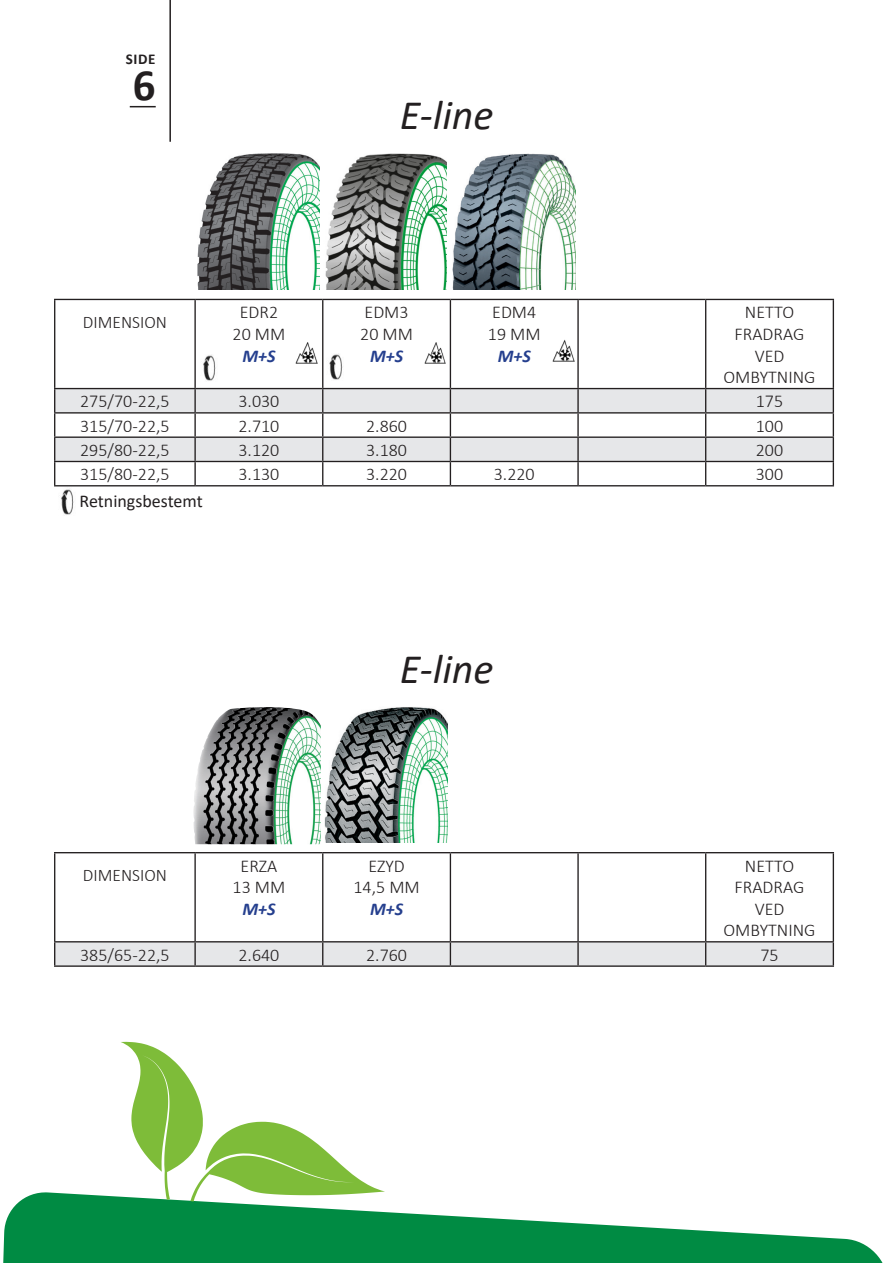
<style>
.page{position:relative;width:892px;height:1263px;background:#fff}
.page>*{position:absolute;margin:0;border:0;box-sizing:border-box;transform-origin:0 0}
.t1{font:700 45px "Calibri";color:#231f20}
.t2{font:italic 42px "Calibri";color:#231f20}
.Regular_11{font:300 18px/21.6px "Calibri";color:#231f20;text-align:center}
.Regular_11-2{font:italic 700 18px "Calibri";color:#253f8e}
.t3{font:18px "Calibri";color:#231f20}
.Regular_11-3{font:300 17.7px "Calibri";color:#231f20}
.t4{font:700 15px "Calibri";color:#231f20}
</style>
<div class="page">
<hr style="left:169px;top:0;width:2px;height:142px;background:#231f20">
<svg style="left:130px;top:106px;width:26px;height:1px"></svg>
<img style="left:197px;top:153px;width:122px;height:136px">
<svg style="left:55px;top:389px;width:777px;height:72px;fill:#e6e7e9"></svg>
<hr style="left:54px;top:299px;width:141px;height:1px;background:#231f20">
<hr style="left:54px;top:300px;width:1px;height:88px;background:#231f20">
<hr style="left:195px;top:299px;width:128px;height:1px;background:#231f20">
<hr style="left:194px;top:300px;width:2px;height:88px;background:#231f20">
<hr style="left:323px;top:299px;width:127px;height:1px;background:#231f20">
<hr style="left:322px;top:300px;width:1px;height:88px;background:#231f20">
<hr style="left:450px;top:299px;width:128px;height:1px;background:#231f20">
<hr style="left:449px;top:300px;width:2px;height:88px;background:#231f20">
<hr style="left:578px;top:299px;width:127px;height:1px;background:#231f20">
<hr style="left:577px;top:300px;width:1px;height:88px;background:#231f20">
<hr style="left:705px;top:299px;width:128px;height:1px;background:#231f20">
<hr style="left:705px;top:300px;width:1px;height:88px;background:#231f20">
<hr style="left:832px;top:300px;width:1px;height:88px;background:#231f20">
<hr style="left:54px;top:388px;width:141px;height:1px;background:#231f20">
<hr style="left:195px;top:388px;width:128px;height:1px;background:#231f20">
<hr style="left:194px;top:389px;width:2px;height:23px;background:#231f20">
<hr style="left:323px;top:388px;width:127px;height:1px;background:#231f20">
<hr style="left:450px;top:388px;width:128px;height:1px;background:#231f20">
<hr style="left:449px;top:389px;width:2px;height:23px;background:#231f20">
<hr style="left:578px;top:388px;width:127px;height:1px;background:#231f20">
<hr style="left:705px;top:388px;width:128px;height:1px;background:#231f20">
<hr style="left:54px;top:412px;width:141px;height:1px;background:#231f20">
<hr style="left:195px;top:412px;width:128px;height:1px;background:#231f20">
<hr style="left:194px;top:413px;width:2px;height:23px;background:#231f20">
<hr style="left:323px;top:412px;width:127px;height:1px;background:#231f20">
<hr style="left:450px;top:412px;width:128px;height:1px;background:#231f20">
<hr style="left:449px;top:413px;width:2px;height:23px;background:#231f20">
<hr style="left:578px;top:412px;width:127px;height:1px;background:#231f20">
<hr style="left:705px;top:412px;width:128px;height:1px;background:#231f20">
<hr style="left:54px;top:436px;width:141px;height:2px;background:#231f20">
<hr style="left:195px;top:436px;width:128px;height:2px;background:#231f20">
<hr style="left:194px;top:438px;width:2px;height:23px;background:#231f20">
<hr style="left:323px;top:436px;width:127px;height:2px;background:#231f20">
<hr style="left:450px;top:436px;width:128px;height:2px;background:#231f20">
<hr style="left:449px;top:438px;width:2px;height:23px;background:#231f20">
<hr style="left:578px;top:436px;width:127px;height:2px;background:#231f20">
<hr style="left:705px;top:436px;width:128px;height:2px;background:#231f20">
<hr style="left:54px;top:461px;width:141px;height:1px;background:#231f20">
<svg style="left:54px;top:389px;width:1px;height:96px"></svg>
<hr style="left:195px;top:461px;width:128px;height:1px;background:#231f20">
<hr style="left:194px;top:462px;width:2px;height:23px;background:#231f20">
<hr style="left:323px;top:461px;width:127px;height:1px;background:#231f20">
<svg style="left:322px;top:389px;width:1px;height:96px"></svg>
<hr style="left:450px;top:461px;width:128px;height:1px;background:#231f20">
<hr style="left:449px;top:462px;width:2px;height:23px;background:#231f20">
<hr style="left:578px;top:461px;width:127px;height:1px;background:#231f20">
<svg style="left:577px;top:389px;width:1px;height:96px"></svg>
<hr style="left:705px;top:461px;width:128px;height:1px;background:#231f20">
<svg style="left:705px;top:389px;width:1px;height:96px"></svg>
<svg style="left:832px;top:389px;width:1px;height:96px"></svg>
<hr style="left:54px;top:485px;width:141px;height:1px;background:#231f20">
<hr style="left:195px;top:485px;width:128px;height:1px;background:#231f20">
<hr style="left:323px;top:485px;width:127px;height:1px;background:#231f20">
<hr style="left:450px;top:485px;width:128px;height:1px;background:#231f20">
<hr style="left:578px;top:485px;width:127px;height:1px;background:#231f20">
<hr style="left:705px;top:485px;width:128px;height:1px;background:#231f20">
<img style="left:424px;top:342px;width:21px;height:22px">
<img style="left:324px;top:707px;width:124px;height:135px">
<hr style="left:54px;top:852px;width:141px;height:1px;background:#231f20">
<hr style="left:54px;top:853px;width:1px;height:88px;background:#231f20">
<hr style="left:195px;top:852px;width:128px;height:1px;background:#231f20">
<hr style="left:194px;top:853px;width:2px;height:88px;background:#231f20">
<hr style="left:323px;top:852px;width:127px;height:1px;background:#231f20">
<hr style="left:322px;top:853px;width:1px;height:88px;background:#231f20">
<hr style="left:450px;top:852px;width:128px;height:1px;background:#231f20">
<hr style="left:449px;top:853px;width:2px;height:88px;background:#231f20">
<hr style="left:578px;top:852px;width:127px;height:1px;background:#231f20">
<hr style="left:577px;top:853px;width:1px;height:88px;background:#231f20">
<hr style="left:705px;top:852px;width:128px;height:1px;background:#231f20">
<hr style="left:705px;top:853px;width:1px;height:88px;background:#231f20">
<hr style="left:832px;top:853px;width:1px;height:88px;background:#231f20">
<hr style="left:54px;top:941px;width:141px;height:1px;background:#231f20">
<hr style="left:195px;top:941px;width:128px;height:1px;background:#231f20">
<hr style="left:323px;top:941px;width:127px;height:1px;background:#231f20">
<hr style="left:450px;top:941px;width:128px;height:1px;background:#231f20">
<hr style="left:578px;top:941px;width:127px;height:1px;background:#231f20">
<hr style="left:705px;top:941px;width:128px;height:1px;background:#231f20">
<div style="left:54px;top:942px;width:779px;height:23px;background:#e6e7e9"></div>
<hr style="left:54px;top:965px;width:141px;height:2px;background:#231f20">
<hr style="left:195px;top:965px;width:128px;height:2px;background:#231f20">
<hr style="left:323px;top:965px;width:127px;height:2px;background:#231f20">
<hr style="left:450px;top:965px;width:128px;height:2px;background:#231f20">
<hr style="left:578px;top:965px;width:127px;height:2px;background:#231f20">
<hr style="left:705px;top:965px;width:128px;height:2px;background:#231f20">
<img style="left:296px;top:342px;width:21px;height:22px">
<img style="left:329px;top:353px;width:14px;height:27px">
<img style="left:203px;top:355px;width:13px;height:26px">
<img style="left:61px;top:489px;width:13px;height:26px">
<img style="left:193px;top:707px;width:128px;height:137px">
<img style="left:325px;top:153px;width:121px;height:136px">
<img style="left:452px;top:154px;width:123px;height:135px">
<img style="left:553px;top:340px;width:21px;height:22px">
<svg style="left:3px;top:1192px;width:880px;height:71px;fill:#008b43"></svg>
<svg style="left:121px;top:1042px;width:264px;height:159px"></svg>
<p class="t4" style="left:126px;top:49px;width:31px">SIDE</p>
<p class="t1" style="left:133px;top:53px;width:24px">6</p>
<p class="Regular_11-3" style="left:83px;top:311px;width:86px">DIMENSION</p>
<p class="Regular_11" style="left:240px;top:301px;width:40px">EDR2</p>
<p class="Regular_11" style="left:232px;top:323px;width:54px">20 MM</p>
<p class="Regular_11-2" style="left:242px;top:343px;width:35px">M+S</p>
<p class="t2" style="left:400px;top:86px;width:95px">E-line</p>
<p class="Regular_11" style="left:364px;top:301px;width:46px">EDM3</p>
<p class="Regular_11" style="left:360px;top:323px;width:54px">20 MM</p>
<p class="Regular_11-2" style="left:370px;top:343px;width:35px">M+S</p>
<p class="Regular_11" style="left:492px;top:301px;width:46px">EDM4</p>
<p class="Regular_11" style="left:488px;top:323px;width:54px">19 MM</p>
<p class="Regular_11-2" style="left:497px;top:343px;width:35px">M+S</p>
<p class="Regular_11" style="left:744px;top:301px;width:51px">NETTO</p>
<p class="Regular_11" style="left:734px;top:323px;width:71px">FRADRAG<br>VED</p>
<p class="Regular_11" style="left:723px;top:366px;width:93px">OMBYTNING</p>
<p class="Regular_11" style="left:80px;top:390px;width:91px">275/70-22,5</p>
<p class="Regular_11" style="left:238px;top:390px;width:42px">3.030</p>
<p class="Regular_11" style="left:755px;top:390px;width:29px">175</p>
<p class="Regular_11" style="left:80px;top:415px;width:91px">315/70-22,5</p>
<p class="Regular_11" style="left:238px;top:415px;width:42px">2.710</p>
<p class="Regular_11" style="left:366px;top:415px;width:42px">2.860</p>
<p class="Regular_11" style="left:755px;top:415px;width:29px">100</p>
<p class="Regular_11" style="left:80px;top:439px;width:91px">295/80-22,5</p>
<p class="Regular_11" style="left:238px;top:439px;width:42px">3.120</p>
<p class="Regular_11" style="left:366px;top:439px;width:42px">3.180</p>
<p class="Regular_11" style="left:755px;top:439px;width:29px">200</p>
<p class="Regular_11" style="left:80px;top:463px;width:91px">315/80-22,5</p>
<p class="Regular_11" style="left:238px;top:463px;width:42px">3.130</p>
<p class="Regular_11" style="left:366px;top:463px;width:42px">3.220</p>
<p class="Regular_11" style="left:493px;top:463px;width:42px">3.220</p>
<p class="Regular_11" style="left:755px;top:463px;width:29px">300</p>
<p class="t3" style="left:80px;top:488px;width:125px">Retningsbestemt</p>
<p class="Regular_11-3" style="left:83px;top:864px;width:86px">DIMENSION</p>
<p class="Regular_11" style="left:240px;top:854px;width:38px">ERZA</p>
<p class="Regular_11" style="left:232px;top:876px;width:54px">13 MM</p>
<p class="Regular_11-2" style="left:242px;top:896px;width:35px">M+S</p>
<p class="t2" style="left:400px;top:639px;width:95px">E-line</p>
<p class="Regular_11" style="left:368px;top:854px;width:38px">EZYD</p>
<p class="Regular_11" style="left:353px;top:876px;width:68px">14,5 MM</p>
<p class="Regular_11-2" style="left:370px;top:896px;width:35px">M+S</p>
<p class="Regular_11" style="left:744px;top:854px;width:51px">NETTO</p>
<p class="Regular_11" style="left:734px;top:876px;width:71px">FRADRAG<br>VED</p>
<p class="Regular_11" style="left:723px;top:919px;width:93px">OMBYTNING</p>
<p class="Regular_11" style="left:80px;top:944px;width:91px">385/65-22,5</p>
<p class="Regular_11" style="left:238px;top:944px;width:42px">2.640</p>
<p class="Regular_11" style="left:366px;top:944px;width:42px">2.760</p>
<p class="Regular_11" style="left:760px;top:944px;width:20px">75</p>
</div>
